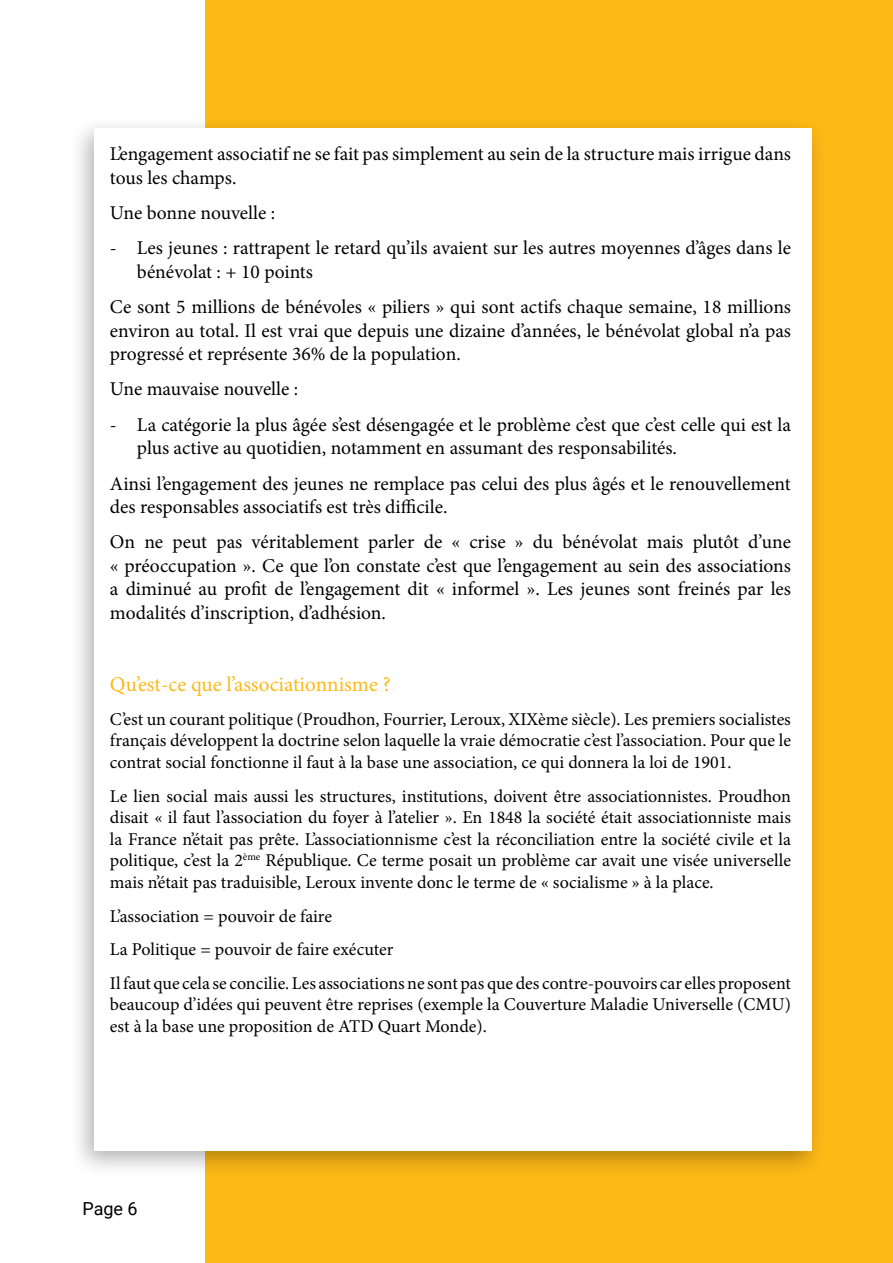
<style>
.page{position:relative;width:893px;height:1263px;background:#fff}
.page>*{position:absolute;margin:0;border:0;box-sizing:border-box;transform-origin:0 0}
.t1{font:21px "Minion Pro";color:#fdb916}
.t2{font:19.5px/23.4px "Minion Pro";color:#000}
.t3{font:18px/21.6px "Minion Pro";color:#000;text-align:justify}
.t4{font:18px "Roboto";color:#000}
</style>
<div class="page">
<div style="left:206px;top:0;width:687px;height:1263px;background:#fdb916"></div>
<div style="left:69px;top:115px;width:758px;height:1063px;background:#000;opacity:.3"></div>
<div style="left:94px;top:128px;width:718px;height:1023px;background:#fff"></div>
<p class="t2" style="left:110px;top:142px;width:683px">L’engagement associatif ne se fait pas simplement au sein de la structure mais irrigue dans tous les champs.</p>
<p class="t2" style="left:110px;top:201px;width:167px">Une bonne nouvelle :</p>
<p class="t2" style="left:137px;top:236px;width:656px;text-indent:-27px">- Les jeunes : rattrapent le retard qu’ils avaient sur les autres moyennes d’âges dans le bénévolat : + 10 points</p>
<p class="t2" style="left:110px;top:295px;width:683px;text-align:justify">Ce sont 5 millions de bénévoles « piliers » qui sont actifs chaque semaine, 18 millions environ au total. Il est vrai que depuis une dizaine d’années, le bénévolat global n’a pas progressé et représente 36% de la population.</p>
<p class="t2" style="left:110px;top:377px;width:190px">Une mauvaise nouvelle :</p>
<p class="t2" style="left:137px;top:413px;width:655px;text-indent:-27px">- La catégorie la plus âgée s’est désengagée et le problème c’est que c’est celle qui est la plus active au quotidien, notamment en assumant des responsabilités.</p>
<p class="t2" style="left:110px;top:472px;width:682px">Ainsi l’engagement des jeunes ne remplace pas celui des plus âgés et le renouvellement des responsables associatifs est très difficile.</p>
<p class="t2" style="left:110px;top:530px;width:683px;text-align:justify">On ne peut pas véritablement parler de « crise » du bénévolat mais plutôt d’une « préoccupation ». Ce que l’on constate c’est que l’engagement au sein des associations a diminué au profit de l’engagement dit « informel ». Les jeunes sont freinés par les modalités d’inscription, d’adhésion.</p>
<p class="t1" style="left:110px;top:670px;width:282px">Qu’est-ce que l’associationnisme ?</p>
<p class="t3" style="left:110px;top:708px;width:683px">C’est un courant politique (Proudhon, Fourrier, Leroux, XIXème siècle). Les premiers socialistes français développent la doctrine selon laquelle la vraie démocratie c’est l’association. Pour que le contrat social fonctionne il faut à la base une association, ce qui donnera la loi de 1901.</p>
<p class="t3" style="left:110px;top:785px;width:683px">Le lien social mais aussi les structures, institutions, doivent être associationnistes. Proudhon disait « il faut l’association du foyer à l’atelier ». En 1848 la société était associationniste mais la France n’était pas prête. L’associationnisme c’est la réconciliation entre la société civile et la politique, c’est la 2<sup>ème</sup> République. Ce terme posait un problème car avait une visée universelle mais n’était pas traduisible, Leroux invente donc le terme de « socialisme » à la place.</p>
<p class="t3" style="left:110px;top:899px;width:683px;line-height:33.6px;text-align:left">L’association = pouvoir de faire<br>La Politique = pouvoir de faire exécuter<br>Il faut que cela se concilie. Les associations ne sont pas que des contre-pouvoirs car elles proposent</p>
<p class="t3" style="left:110px;top:994px;width:682px">beaucoup d’idées qui peuvent être reprises (exemple la Couverture Maladie Universelle (CMU) est à la base une proposition de ATD Quart Monde).</p>
<p class="t4" style="left:82px;top:1196px;width:57px">Page 6</p>
</div>
